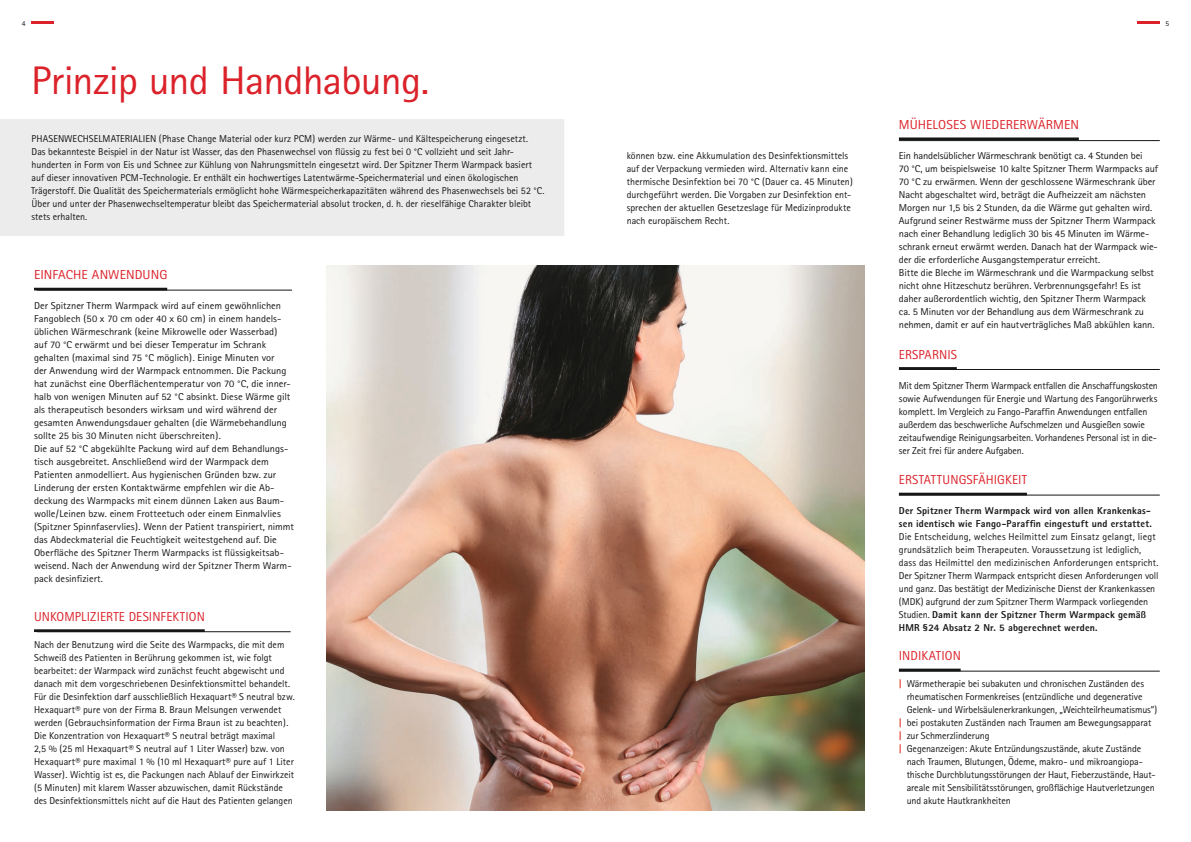
<style>
.page{position:relative;width:1191px;height:842px;background:#fff}
.page>*{position:absolute;margin:0;border:0;box-sizing:border-box;transform-origin:0 0}
.t1{font:39.9px "Rotis Sans Serif";letter-spacing:-.02em;color:#db222a;scale:1.05 1}
.t2{font:13px "Rotis Sans Serif";letter-spacing:.005em;color:#db222a}
.t3{font:13px "Rotis Sans Serif";letter-spacing:.005em;color:#db222a;scale:1.04 1}
.t4{font:10px/13px "Rotis Sans Serif";letter-spacing:-.005em;color:#151616}
.t5{font:10px/13px "Rotis Sans Serif";letter-spacing:-.005em;color:#151616;scale:1.04 1}
.t6{font:800 10px/13px "Rotis Sans Serif";letter-spacing:.02em;color:#151616}
.t7{font:7.5px "Rotis Sans Serif";color:#151616}
.s1{font-weight:800}
.s2{font-weight:800;color:#dd2b1c}
</style>
<div class="page">
<hr style="left:1137px;top:21px;width:22px;height:3px;background:#db222a">
<hr style="left:31px;top:21px;width:23px;height:3px;background:#db222a">
<img style="left:326px;top:265px;width:539px;height:546px">
<hr style="left:34px;top:288px;width:133px;height:2px;background:#151616">
<hr style="left:34px;top:629px;width:171px;height:3px;background:#151616">
<hr style="left:899px;top:137px;width:179px;height:3px;background:#151616">
<hr style="left:899px;top:367px;width:57px;height:3px;background:#151616">
<hr style="left:899px;top:493px;width:128px;height:2px;background:#151616">
<hr style="left:899px;top:669px;width:61px;height:2px;background:#151616">
<hr style="left:37px;top:290px;width:255px;height:1px;background:#151616">
<hr style="left:899px;top:140px;width:260px;height:1px;background:#151616">
<hr style="left:899px;top:369px;width:260px;height:1px;background:#151616">
<hr style="left:899px;top:495px;width:260px;height:1px;background:#151616">
<hr style="left:899px;top:671px;width:260px;height:1px;background:#151616">
<hr style="left:37px;top:631px;width:254px;height:1px;background:#151616">
<div style="left:0;top:119px;width:564px;height:117px;background:#ececec"></div>
<div style="left:32px;top:135px;width:123px;height:7px;background:#ececec"></div>
<div style="left:156px;top:134px;width:372px;height:10px;background:#ececec"></div>
<div style="left:32px;top:148px;width:481px;height:9px;background:#ececec"></div>
<div style="left:32px;top:161px;width:500px;height:9px;background:#ececec"></div>
<div style="left:32px;top:174px;width:486px;height:9px;background:#ececec"></div>
<div style="left:31px;top:187px;width:514px;height:9px;background:#ececec"></div>
<div style="left:32px;top:198px;width:499px;height:11px;background:#ececec"></div>
<div style="left:32px;top:213px;width:55px;height:7px;background:#ececec"></div>
<p class="t7" style="left:22px;top:20px;width:5px">4</p>
<p class="t7" style="left:1165px;top:20px;width:5px">5</p>
<h1 class="t1" style="left:31px;top:64px;width:381px">Prinzip und Handhabung.</h1>
<p class="t4" style="left:31px;top:132px;width:515px">PHASENWECHSELMATERIALIEN (Phase Change Material oder kurz PCM) werden zur Wärme- und Kältespeicherung eingesetzt.<br>Das bekannteste Beispiel in der Natur ist Wasser, das den Phasenwechsel von flüssig zu fest bei 0 °C vollzieht und seit Jahr&shy;hunderten in Form von Eis und Schnee zur Kühlung von Nahrungsmitteln eingesetzt wird. Der Spitzner Therm Warmpack basiert auf dieser innovativen PCM-Technologie. Er enthält ein hochwertiges Latentwärme-Speichermaterial und einen ökologischen Trägerstoff. Die Qualität des Speichermaterials ermöglicht hohe Wärmespeicherkapazitäten während des Phasenwechsels bei 52 °C.<br>Über und unter der Phasenwechseltemperatur bleibt das Speichermaterial absolut trocken, d. h. der rieselfähige Charakter bleibt stets erhalten.</p>
<h2 class="t3" style="left:34px;top:269px;width:130px">EINFACHE ANWENDUNG</h2>
<p class="t5" style="left:34px;top:300px;width:251px">Der Spitzner Therm Warmpack wird auf einem gewöhnlichen Fangoblech (50 x 70 cm oder 40 x 60 cm) in einem handels&shy;üblichen Wärmeschrank (keine Mikrowelle oder Wasserbad)<br>auf 70 °C erwärmt und bei dieser Temperatur im Schrank gehalten (maximal sind 75 °C möglich). Einige Minuten vor<br>der Anwendung wird der Warmpack entnommen. Die Packung hat zunächst eine Oberflächentemperatur von 70 °C, die inner&shy;halb von wenigen Minuten auf 52 °C absinkt. Diese Wärme gilt als therapeutisch besonders wirksam und wird während der gesamten Anwendungsdauer gehalten (die Wärmebehandlung sollte 25 bis 30 Minuten nicht überschreiten).<br>Die auf 52 °C abgekühlte Packung wird auf dem Behandlungs&shy;tisch ausgebreitet. Anschließend wird der Warmpack dem Patienten anmodelliert. Aus hygienischen Gründen bzw. zur Linderung der ersten Kontaktwärme empfehlen wir die Ab&shy;deckung des Warmpacks mit einem dünnen Laken aus Baum&shy;wolle/Leinen bzw. einem Frotteetuch oder einem Einmalvlies (Spitzner Spinnfaservlies). Wenn der Patient transpiriert, nimmt das Abdeckmaterial die Feuchtigkeit weitestgehend auf. Die Oberfläche des Spitzner Therm Warmpacks ist flüssigkeitsab&shy;weisend. Nach der Anwendung wird der Spitzner Therm Warm&shy;pack desinfiziert.</p>
<h2 class="t2" style="left:34px;top:611px;width:172px">UNKOMPLIZIERTE DESINFEKTION</h2>
<p class="t4" style="left:34px;top:639px;width:262px">Nach der Benutzung wird die Seite des Warmpacks, die mit dem Schweiß des Patienten in Berührung gekommen ist, wie folgt bearbeitet: der Warmpack wird zunächst feucht abgewischt und danach mit dem vorgeschriebenen Desinfektionsmittel behandelt.<br>Für die Desinfektion darf ausschließlich Hexaquart® S neutral bzw.<br>Hexaquart® pure von der Firma B. Braun Melsungen verwendet werden (Gebrauchsinformation der Firma Braun ist zu beachten).<br>Die Konzentration von Hexaquart® S neutral beträgt maximal<br>2,5 % (25 ml Hexaquart® S neutral auf 1 Liter Wasser) bzw. von Hexaquart® pure maximal 1 % (10 ml Hexaquart® pure auf 1 Liter Wasser). Wichtig ist es, die Packungen nach Ablauf der Einwirkzeit (5 Minuten) mit klarem Wasser abzuwischen, damit Rückstände des Desinfektionsmittels nicht auf die Haut des Patienten gelangen</p>
<p class="t4" style="left:626px;top:149px;width:228px">können bzw. eine Akkumulation des Desinfektionsmittels auf der Verpackung vermieden wird. Alternativ kann eine thermische Desinfektion bei 70 °C (Dauer ca. 45 Minuten) durchgeführt werden. Die Vorgaben zur Desinfektion ent&shy;sprechen der aktuellen Gesetzeslage für Medizinprodukte nach europäischem Recht.</p>
<h2 class="t3" style="left:899px;top:119px;width:175px">MÜHELOSES WIEDERERWÄRMEN</h2>
<p class="t5" style="left:899px;top:150px;width:251px">Ein handelsüblicher Wärmeschrank benötigt ca. 4 Stunden bei<br>70 °C, um beispielsweise 10 kalte Spitzner Therm Warmpacks auf 70 °C zu erwärmen. Wenn der geschlossene Wärmeschrank über Nacht abgeschaltet wird, beträgt die Aufheizzeit am nächsten Morgen nur 1,5 bis 2 Stunden, da die Wärme gut gehalten wird.<br>Aufgrund seiner Restwärme muss der Spitzner Therm Warmpack nach einer Behandlung lediglich 30 bis 45 Minuten im Wärme&shy;schrank erneut erwärmt werden. Danach hat der Warmpack wie&shy;der die erforderliche Ausgangstemperatur erreicht.<br>Bitte die Bleche im Wärmeschrank und die Warmpackung selbst nicht ohne Hitzeschutz berühren. Verbrennungsgefahr! Es ist daher außerordentlich wichtig, den Spitzner Therm Warmpack ca. 5 Minuten vor der Behandlung aus dem Wärmeschrank zu nehmen, damit er auf ein hautverträgliches Maß abkühlen kann.</p>
<h2 class="t2" style="left:899px;top:349px;width:60px">ERSPARNIS</h2>
<p class="t4" style="left:899px;top:379px;width:260px">Mit dem Spitzner Therm Warmpack entfallen die Anschaffungs kosten sowie Aufwendungen für Energie und Wartung des Fangorührwerks komplett. Im Vergleich zu Fango-Paraffin Anwendungen entfallen außer dem das beschwerliche Aufschmelzen und Ausgießen sowie zeitaufwendige Reinigungsarbeiten. Vorhandenes Personal ist in die&shy;ser Zeit frei für andere Aufgaben.</p>
<h2 class="t2" style="left:899px;top:474px;width:130px">ERSTATTUNGSFÄHIGKEIT</h2>
<p class="t6" style="left:899px;top:505px;width:254px">Der Spitzner Therm Warmpack wird von allen Krankenkas&shy;sen identisch wie Fango-Paraffin eingestuft und erstattet.</p>
<p class="t4" style="left:899px;top:531px;width:261px">Die Entscheidung, welches Heilmittel zum Einsatz gelangt, liegt grundsätzlich beim Therapeuten. Voraussetzung ist lediglich, dass das Heilmittel den medizinischen Anforderungen entspricht.<br>Der Spitzner Therm Warmpack entspricht diesen Anforderungen voll und ganz. Das bestätigt der Medizinische Dienst der Krankenkassen (MDK) aufgrund der zum Spitzner Therm Warmpack vorliegenden Studien. <span class="s1">Damit kann der Spitzner Therm Warmpack gemäß HMR §24 Absatz 2 Nr. 5 abgerechnet werden.</span></p>
<h2 class="t2" style="left:899px;top:650px;width:63px">INDIKATION</h2>
<p class="t4" style="left:899px;top:678px;width:247px"><span class="s2">|</span> Wärmetherapie bei subakuten und chronischen Zuständen des</p>
<p class="t4" style="left:906px;top:691px;width:237px">rheumatischen Formenkreises (entzündliche und degenerative</p>
<p class="t4" style="left:906px;top:704px;width:252px">Gelenk- und Wirbelsäulenerkrankungen, „Weichteilrheumatismus”)</p>
<p class="t4" style="left:899px;top:717px;width:254px"><span class="s2">|</span> bei postakuten Zuständen nach Traumen am Bewegungsapparat</p>
<p class="t4" style="left:899px;top:730px;width:92px"><span class="s2">|</span> zur Schmerzlinderung</p>
<p class="t4" style="left:899px;top:743px;width:244px"><span class="s2">|</span> Gegenanzeigen: Akute Entzündungszustände, akute Zustände</p>
<p class="t4" style="left:906px;top:756px;width:237px">nach Traumen, Blutungen, Ödeme, makro- und mikroangiopa-</p>
<p class="t4" style="left:906px;top:769px;width:250px">thische Durchblutungsstörungen der Haut, Fieberzustände, Haut-</p>
<p class="t4" style="left:906px;top:782px;width:250px">areale mit Sensibilitätsstörungen, großflächige Hautverletzungen</p>
<p class="t4" style="left:906px;top:795px;width:105px">und akute Hautkrankheiten</p>
</div>
